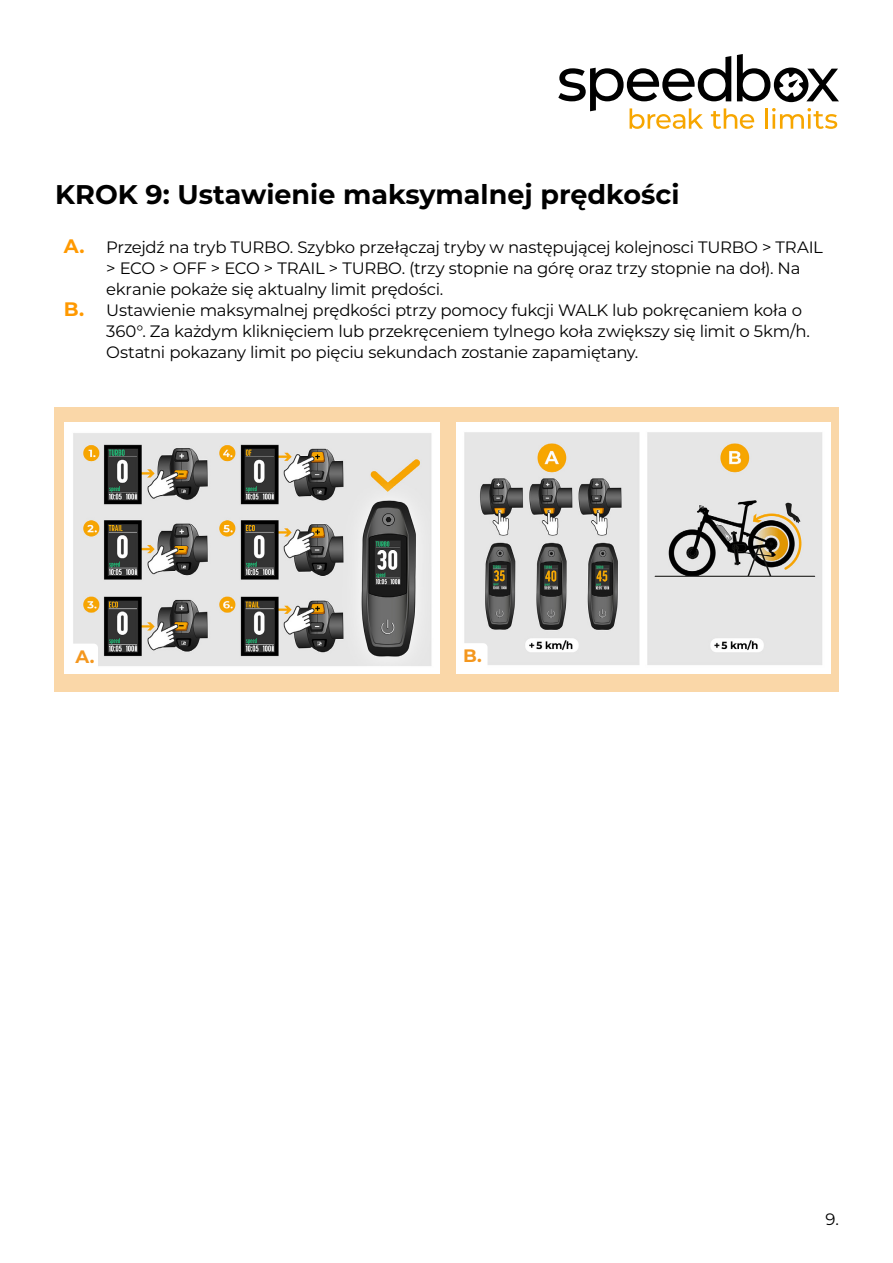
<style>
.page{position:relative;width:893px;height:1263px;background:#fff}
.page>*{position:absolute;margin:0;border:0;box-sizing:border-box;transform-origin:0 0}
.t1{font:700 27px "Montserrat";color:#000}
.t2{font:700 18px "Montserrat";color:#f4971e}
.t3{font:16.5px/21px "Montserrat";letter-spacing:-.02em;color:#000}
.s1{font-weight:700;font-size:19.5px;color:#f90}
</style>
<div class="page">
<svg style="left:558px;top:54px;width:281px;height:75px"></svg>
<div style="left:54px;top:407px;width:785px;height:285px;background:#fad7a8"></div>
<img style="left:65px;top:423px;width:374px;height:251px">
<img style="left:456px;top:423px;width:374px;height:251px">
<div style="left:458px;top:643px;width:29px;height:27px;background:#fff;border-radius:4px"></div>
<div style="left:68px;top:644px;width:30px;height:26px;background:#fff;border-radius:4px"></div>
<p class="t1" style="left:55px;top:175px;width:626px">KROK 9: Ustawienie maksymalnej prędkości</p>
<p class="t3" style="left:106px;top:236px;width:718px;text-indent:-43px"><span class="s1">A.</span> Przejdź na tryb TURBO. Szybko przełączaj tryby w następującej kolejnosci TURBO &gt; TRAIL &gt; ECO &gt; OFF &gt; ECO &gt; TRAIL &gt; TURBO. (trzy stopnie na górę oraz trzy stopnie na doł). Na ekranie pokaże się aktualny limit prędości.</p>
<p class="t3" style="left:106px;top:299px;width:705px;text-indent:-43px"><span class="s1">B.</span> Ustawienie maksymalnej prędkości ptrzy pomocy fukcji WALK lub pokręcaniem koła o<br>360°. Za każdym kliknięciem lub przekręceniem tylnego koła zwiększy się limit o 5km/h.<br>Ostatni pokazany limit po pięciu sekundach zostanie zapamiętany.</p>
<p class="t2" style="left:75px;top:643px;width:21px">A.</p>
<p class="t2" style="left:463px;top:642px;width:20px">B.</p>
<p class="t3" style="left:825px;top:1208px;width:15px">9.</p>
</div>
